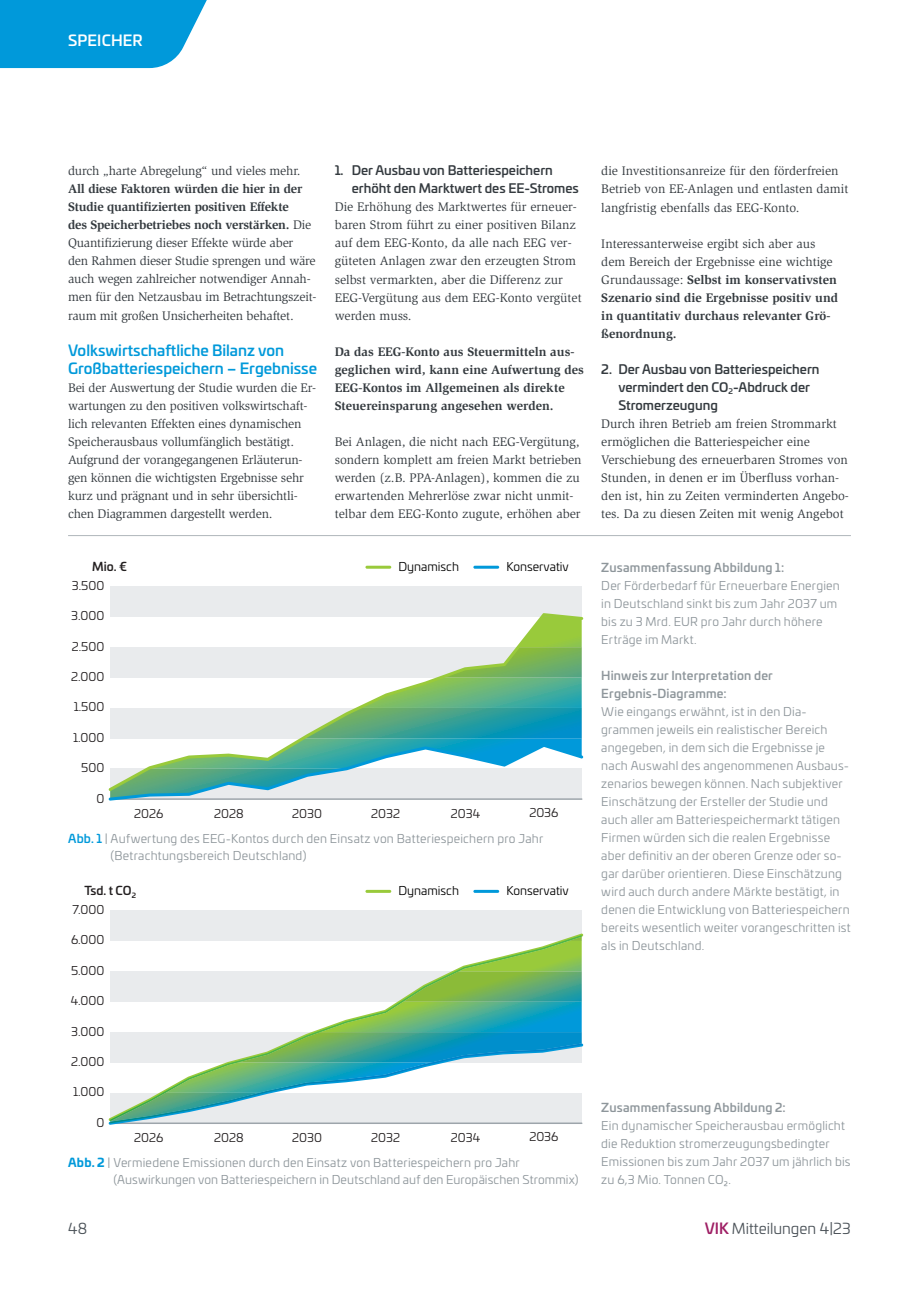
<style>
.page{position:relative;width:919px;height:1289px;background:#fff}
.page>*{position:absolute;margin:0;border:0;box-sizing:border-box;transform-origin:0 0}
.t1{font:500 15px/18px "Univia Pro";color:#0099da}
.t2{font:15px "Univia Pro";color:#4d545a}
.t3{font:500 15px "Univia Pro";letter-spacing:.01em;color:#fff}
.t4{font:12.75px/18px "Slimbach Std";color:#353b40}
.t5{font:700 12.75px/18px "Slimbach Std";color:#353b40}
.t6{font:500 12.75px/18px "Univia Pro";color:#353b40}
.t7{font:12px/18px "Univia Pro";letter-spacing:.015em;color:#8e969b}
.t8{font:12px "Univia Pro";color:#231f20}
.t9{font:500 12px/18px "Univia Pro";letter-spacing:.015em;color:#8e969b}
.t10{font:12px "Univia Pro";color:#000001}
.t11{font:500 12px "Univia Pro";color:#231f20}
.s1{font-weight:700}
.s2{font-weight:400}
.s3{font-weight:500;color:#0099da}
.s4{font-weight:700;color:#0099da}
.s5{font-weight:500;color:#9e1e64}
</style>
<div class="page">
<div style="left:110px;top:586px;width:471px;height:30px;background:#e9ebed"></div>
<hr style="left:365px;top:565px;width:26px;height:3px;background:#99ca3b;border-radius:2px">
<hr style="left:473px;top:565px;width:26px;height:3px;background:#0099da;border-radius:2px">
<svg style="left:109px;top:791px;width:474px;height:9px;background:#c4d6da"></svg>
<svg style="left:108px;top:613px;width:475px;height:178px"></svg>
<div style="left:110px;top:910px;width:471px;height:30px;background:#e9ebed"></div>
<hr style="left:365px;top:889px;width:26px;height:3px;background:#99ca3b;border-radius:2px">
<hr style="left:473px;top:889px;width:26px;height:3px;background:#0099da;border-radius:2px">
<svg style="left:109px;top:1032px;width:474px;height:92px;background:#c4cdd2"></svg>
<svg style="left:110px;top:935px;width:471px;height:186px"></svg>
<hr style="left:68px;top:535px;width:782px;height:1px;background:#b0b6bb">
<svg style="left:0;top:0;width:207px;height:68px;background:#15a1dd"></svg>
<p class="t3" style="left:68px;top:29px;width:76px">SPEICHER</p>
<p class="t4" style="left:68px;top:162px;width:234px">durch „harte Abregelung“ und vieles mehr.</p>
<p class="t4" style="left:68px;top:180px;width:250px"><span class="s1">All diese Faktoren würden die hier in der Studie quantifizierten positiven Effekte<br>des Speicherbetriebes noch verstärken.</span> Die Quantifizierung dieser Effekte würde aber den Rahmen dieser Studie sprengen und wäre auch wegen zahlreicher notwendiger Annah&shy;men für den Netzausbau im Betrachtungszeit&shy;raum mit großen Unsicherheiten behaftet.</p>
<p class="t1" style="left:68px;top:340px;width:250px">Volkswirtschaftliche Bilanz von<br>Großbatteriespeichern – Ergebnisse</p>
<p class="t4" style="left:68px;top:378px;width:250px">Bei der Auswertung der Studie wurden die Er&shy;wartungen zu den positiven volkswirtschaft&shy;lich relevanten Effekten eines dynamischen Speicherausbaus vollumfänglich bestätigt.<br>Aufgrund der vorangegangenen Erläuterun&shy;gen können die wichtigsten Ergebnisse sehr kurz und prägnant und in sehr übersichtli&shy;chen Diagrammen dargestellt werden.</p>
<p class="t6" style="left:352px;top:161px;width:229px;text-indent:-17px">1. Der Ausbau von Batteriespeichern erhöht den Marktwert des EE-Stromes</p>
<p class="t4" style="left:334px;top:198px;width:248px">Die Erhöhung des Marktwertes für erneuer&shy;baren Strom führt zu einer positiven Bilanz auf dem EEG-Konto, da alle nach EEG ver&shy;güteten Anlagen zwar den erzeugten Strom selbst vermarkten, aber die Differenz zur EEG-Vergütung aus dem EEG-Konto vergütet werden muss.</p>
<p class="t5" style="left:334px;top:342px;width:251px">Da das EEG-Konto aus Steuermitteln aus&shy;geglichen wird, kann eine Aufwertung des EEG-Kontos im Allgemeinen als direkte Steuereinsparung angesehen werden.</p>
<p class="t4" style="left:334px;top:432px;width:248px">Bei Anlagen, die nicht nach EEG-Vergütung, sondern komplett am freien Markt betrieben werden (z.B. PPA-Anlagen), kommen die zu erwartenden Mehrerlöse zwar nicht unmit&shy;telbar dem EEG-Konto zugute, erhöhen aber</p>
<p class="t4" style="left:601px;top:162px;width:248px">die Investitionsanreize für den förderfreien<br>Betrieb von EE-Anlagen und entlasten damit langfristig ebenfalls das EEG-Konto.</p>
<p class="t5" style="left:601px;top:234px;width:238px"><span class="s2">Interessanterweise ergibt sich aber aus dem Bereich der Ergebnisse eine wichtige Grundaussage:</span> Selbst im konservativsten Szenario sind die Ergebnisse positiv und in quantitativ durchaus relevanter Grö&shy;ßenordnung.</p>
<p class="t6" style="left:618px;top:359px;width:203px;text-indent:-17px">2. Der Ausbau von Batteriespeichern vermindert den CO<sub>2</sub>-Abdruck der<br>Stromerzeugung</p>
<p class="t4" style="left:601px;top:414px;width:249px">Durch ihren Betrieb am freien Strommarkt ermöglichen die Batteriespeicher eine Verschiebung des erneuerbaren Stromes von Stunden, in denen er im Überfluss vorhan&shy;den ist, hin zu Zeiten verminderten Angebo&shy;tes. Da zu diesen Zeiten mit wenig Angebot</p>
<p class="t11" style="left:92px;top:557px;width:36px">Mio. €</p>
<p class="t10" style="left:398px;top:558px;width:62px">Dynamisch</p>
<p class="t10" style="left:506px;top:558px;width:64px">Konservativ</p>
<p class="t9" style="left:601px;top:557px;width:184px">Zusammenfassung Abbildung 1:</p>
<p class="t7" style="left:601px;top:575px;width:240px">Der Förderbedarf für Erneuerbare Energien in Deutschland sinkt bis zum Jahr 2037 um bis zu 3 Mrd. EUR pro Jahr durch höhere Erträge im Markt.</p>
<p class="t9" style="left:601px;top:665px;width:173px">Hinweis zur Interpretation der<br>Ergebnis-Diagramme:</p>
<p class="t7" style="left:601px;top:701px;width:251px">Wie eingangs erwähnt, ist in den Dia&shy;grammen jeweils ein realistischer Bereich angegeben, in dem sich die Ergebnisse je nach Auswahl des angenommenen Ausbaus&shy;zenarios bewegen können. Nach subjektiver Einschätzung der Ersteller der Studie und auch aller am Batteriespeichermarkt tätigen Firmen würden sich die realen Ergebnisse aber definitiv an der oberen Grenze oder so&shy;gar darüber orientieren. Diese Einschätzung wird auch durch andere Märkte bestätigt, in denen die Entwicklung von Batteriespeichern bereits wesentlich weiter vorangeschritten ist als in Deutschland.</p>
<p class="t8" style="left:72px;top:577px;width:34px">3.500</p>
<p class="t8" style="left:71px;top:607px;width:34px">3.000</p>
<p class="t8" style="left:72px;top:637px;width:34px">2.500</p>
<p class="t8" style="left:71px;top:668px;width:35px">2.000</p>
<p class="t8" style="left:74px;top:698px;width:32px">1.500</p>
<p class="t8" style="left:73px;top:728px;width:33px">1.000</p>
<p class="t8" style="left:81px;top:759px;width:25px">500</p>
<p class="t8" style="left:96px;top:789px;width:9px">0</p>
<p class="t8" style="left:214px;top:804px;width:31px">2028</p>
<p class="t8" style="left:292px;top:804px;width:31px">2030</p>
<p class="t8" style="left:371px;top:804px;width:30px">2032</p>
<p class="t8" style="left:451px;top:804px;width:31px">2034</p>
<p class="t8" style="left:529px;top:804px;width:31px">2036</p>
<p class="t8" style="left:134px;top:804px;width:31px">2026</p>
<p class="t7" style="left:111px;top:830px;width:434px;line-height:16.5px;text-indent:-43px"><span class="s3">Abb. 1</span> | Aufwertung des EEG-Kontos durch den Einsatz von Batteriespeichern pro Jahr (Betrachtungsbereich Deutschland)</p>
<p class="t11" style="left:84px;top:881px;width:53px">Tsd. t CO<sub>2</sub></p>
<p class="t10" style="left:398px;top:882px;width:62px">Dynamisch</p>
<p class="t10" style="left:506px;top:882px;width:64px">Konservativ</p>
<p class="t8" style="left:73px;top:901px;width:33px">7.000</p>
<p class="t8" style="left:71px;top:931px;width:35px">6.000</p>
<p class="t8" style="left:71px;top:961px;width:35px">5.000</p>
<p class="t8" style="left:71px;top:992px;width:35px">4.000</p>
<p class="t8" style="left:71px;top:1022px;width:34px">3.000</p>
<p class="t8" style="left:71px;top:1052px;width:35px">2.000</p>
<p class="t8" style="left:73px;top:1083px;width:33px">1.000</p>
<p class="t8" style="left:96px;top:1113px;width:9px">0</p>
<p class="t9" style="left:601px;top:1097px;width:186px">Zusammenfassung Abbildung 2:</p>
<p class="t7" style="left:601px;top:1115px;width:251px">Ein dynamischer Speicherausbau ermöglicht die Reduktion stromerzeugungsbedingter Emissionen bis zum Jahr 2037 um jährlich bis zu 6,3 Mio. Tonnen CO2.</p>
<p class="t8" style="left:214px;top:1128px;width:31px">2028</p>
<p class="t8" style="left:292px;top:1128px;width:31px">2030</p>
<p class="t8" style="left:371px;top:1128px;width:30px">2032</p>
<p class="t8" style="left:451px;top:1128px;width:31px">2034</p>
<p class="t8" style="left:529px;top:1128px;width:31px">2036</p>
<p class="t8" style="left:134px;top:1128px;width:31px">2026</p>
<p class="t7" style="left:113px;top:1154px;width:467px;line-height:16.5px;text-indent:-45px"><span class="s4">Abb. 2</span> | Vermiedene Emissionen durch den Einsatz von Batteriespeichern pro Jahr (Auswirkungen von Batteriespeichern in Deutschland auf den Europäischen Strommix)</p>
<p class="t2" style="left:68px;top:1217px;width:21px">48</p>
<p class="t2" style="left:704px;top:1217px;width:148px"><span class="s5">VIK</span> Mitteilungen 4|23</p>
</div>
